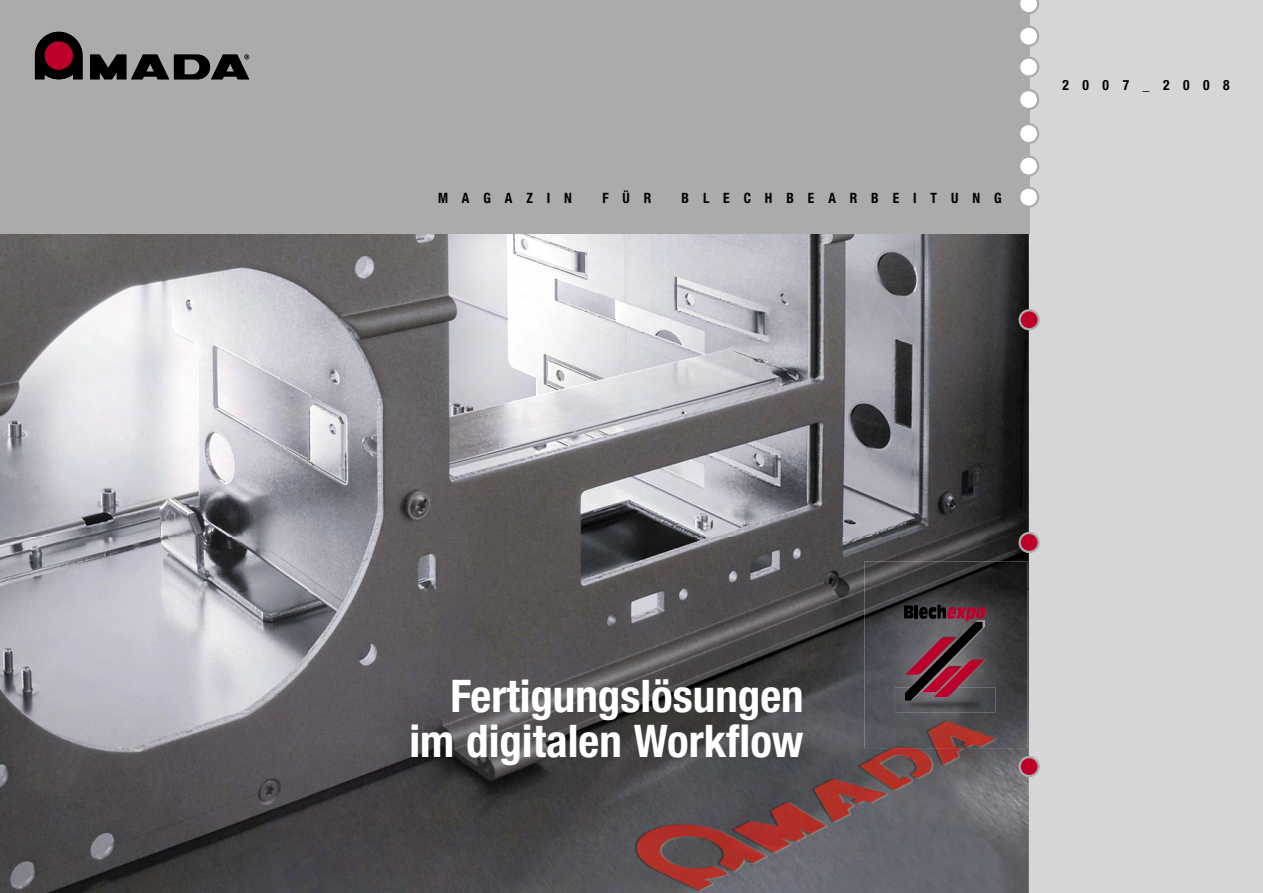
<style>
.page{position:relative;width:1263px;height:893px;background:#fff}
.page>*{position:absolute;margin:0;border:0;box-sizing:border-box;transform-origin:0 0}
.t1{font:700 condensed 45px/45px "Helvetica Neue";color:#fff;text-align:right}
.t2{font:700 condensed 14.25px "Helvetica Neue";letter-spacing:1.03em;color:#000;scale:.95 1}
.t3{font:700 condensed 14.25px "Helvetica Neue";letter-spacing:1em;color:#000;scale:.95 1}
</style>
<div class="page">
<img style="left:0;top:234px;width:925px;height:304px">
<img style="left:925px;top:234px;width:104px;height:355px">
<img style="left:0;top:538px;width:874px;height:355px">
<img style="left:874px;top:538px;width:52px;height:24px">
<img style="left:978px;top:589px;width:51px;height:304px">
<img style="left:874px;top:748px;width:104px;height:145px">
<div style="left:1029px;top:0;width:234px;height:893px;background:#d6d6d6"></div>
<div style="left:0;top:0;width:1029px;height:234px;background:#ababab"></div>
<svg style="left:1018px;top:309px;width:22px;height:21px"></svg>
<svg style="left:1018px;top:532px;width:22px;height:21px"></svg>
<svg style="left:1018px;top:756px;width:22px;height:21px"></svg>
<svg style="left:1020px;top:56px;width:19px;height:22px"></svg>
<svg style="left:1020px;top:89px;width:19px;height:21px"></svg>
<svg style="left:1020px;top:123px;width:19px;height:21px"></svg>
<svg style="left:1020px;top:155px;width:19px;height:22px"></svg>
<svg style="left:1020px;top:186px;width:19px;height:22px"></svg>
<svg style="left:1020px;top:0;width:19px;height:14px"></svg>
<svg style="left:1020px;top:26px;width:19px;height:21px"></svg>
<img style="left:864px;top:562px;width:163px;height:186px">
<img style="left:895px;top:687px;width:100px;height:25px">
<svg style="left:904px;top:605px;width:82px;height:96px;background:#643d49"></svg>
<img style="left:934px;top:687px;width:23px;height:10px">
<img style="left:905px;top:687px;width:19px;height:14px">
<img style="left:922px;top:687px;width:18px;height:5px">
<svg style="left:35px;top:32px;width:48px;height:47px;background:#491420"></svg>
<svg style="left:90px;top:55px;width:159px;height:24px"></svg>
<p class="t2" style="left:438px;top:189px;width:143px">MAGAZIN</p>
<p class="t2" style="left:602px;top:189px;width:53px">FÜR</p>
<p class="t2" style="left:681px;top:189px;width:338px">BLECHBEARBEITUNG</p>
<p class="t3" style="left:1062px;top:76px;width:177px">2007_2008</p>
<p class="t1" style="left:409px;top:673px;width:396px">Fertigungs lösungen im digitalen Workflow</p>
</div>
